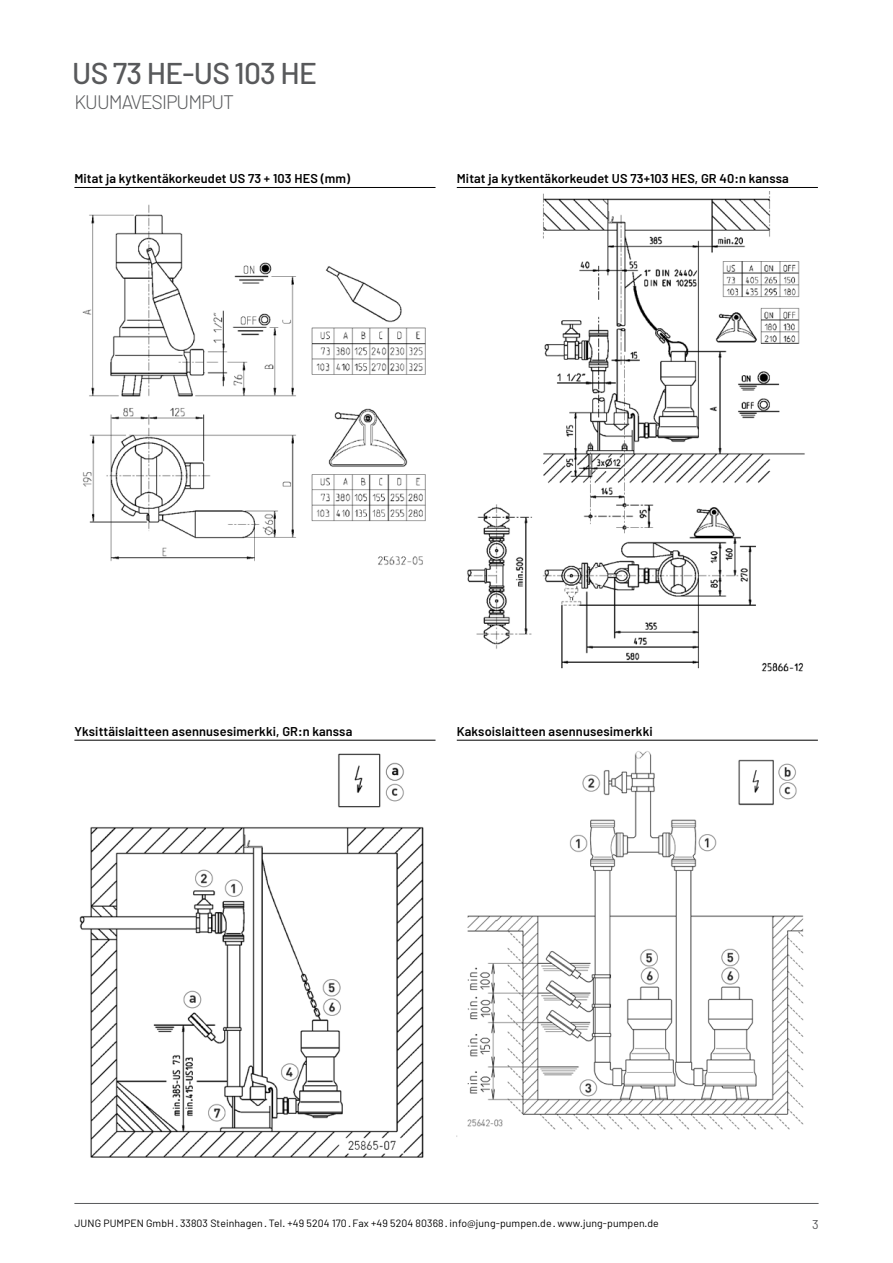
<style>
.page{position:relative;width:893px;height:1263px;background:#fff}
.page>*{position:absolute;margin:0;border:0;box-sizing:border-box;transform-origin:0 0}
.t1{font:500 30px "Barlow";letter-spacing:-.025em;color:#58595b}
.t2{font:300 19.5px "Barlow";letter-spacing:-.05em;color:#58595b}
.t3{font:600 12.75px "Barlow";letter-spacing:.01em;color:#000}
.t4{font:12.75px "Barlow";color:#58595b}
.t5{font:10.5px "Barlow";letter-spacing:.01em;color:#000}
</style>
<div class="page">
<hr style="left:74px;top:1203px;width:745px;height:1px;background:#58595b">
<hr style="left:74px;top:187px;width:361px;height:1px;background:#000">
<img style="left:82px;top:204px;width:344px;height:361px">
<hr style="left:457px;top:187px;width:361px;height:1px;background:#000">
<img style="left:467px;top:191px;width:338px;height:481px">
<hr style="left:74px;top:740px;width:361px;height:1px;background:#000">
<img style="left:79px;top:753px;width:345px;height:405px">
<hr style="left:457px;top:740px;width:361px;height:1px;background:#000">
<img style="left:457px;top:751px;width:347px;height:386px">
<h1 class="t1" style="left:72px;top:55px;width:246px">US 73 HE-US 103 HE</h1>
<h2 class="t2" style="left:74px;top:90px;width:161px">KUUMAVESIPUMPUT</h2>
<p class="t3" style="left:74px;top:170px;width:277px">Mitat ja kytkentäkorkeudet US 73 + 103 HES (mm)</p>
<p class="t3" style="left:457px;top:170px;width:333px">Mitat ja kytkentäkorkeudet US 73+103 HES, GR 40:n kanssa</p>
<p class="t3" style="left:74px;top:723px;width:279px">Yksittäislaitteen asennusesimerkki, GR:n kanssa</p>
<p class="t3" style="left:457px;top:723px;width:197px">Kaksoislaitteen asennusesimerkki</p>
<p class="t5" style="left:74px;top:1216px;width:586px">JUNG PUMPEN GmbH · 33803 Steinhagen · Tel. +49 5204 170 · Fax +49 5204 80368 · info@jung-pumpen.de · www.jung-pumpen.de</p>
<p class="t4" style="left:812px;top:1216px;width:8px">3</p>
</div>
